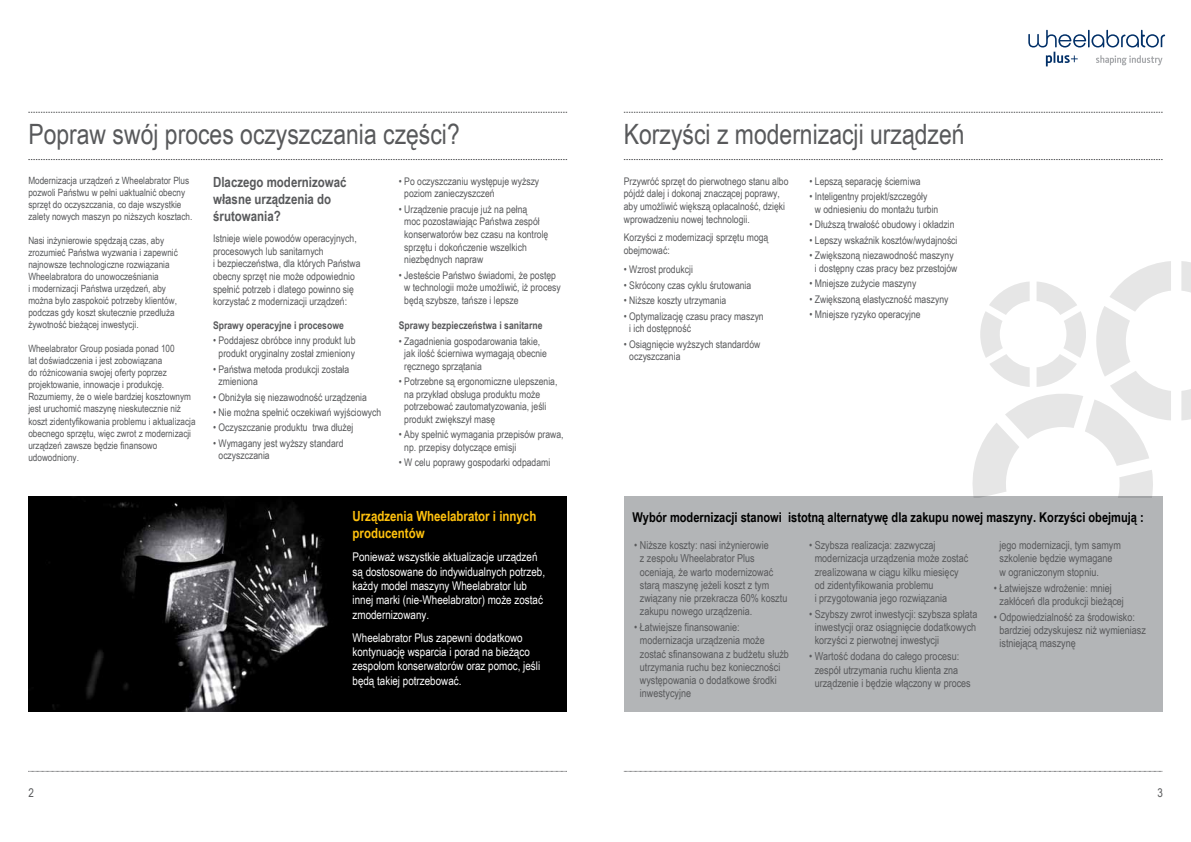
<style>
.page{position:relative;width:1191px;height:842px;background:#fff}
.page>*{position:absolute;margin:0;border:0;box-sizing:border-box;transform-origin:0 0}
.t1{font:28px "Arial Narrow";color:#58595b}
.t2{font:700 14px/16.8px "Arial Narrow";color:#58595b}
.t3{font:700 14px/16.8px "Arial Narrow";color:#ffc20e}
.t4{font:700 13.5px "Arial Narrow";color:#000}
.t5{font:12px/14.4px "Arial Narrow";color:#fff}
.t6{font:12px "Arial Narrow";color:#58595b}
.t7{font:11px/13.2px "Arial Narrow";color:#58595b}
.t8{font:10.5px/12.6px "Arial Narrow";color:#58595b}
.t9{font:700 10.5px "Arial Narrow";color:#58595b}
.t10{font:10px/12px "Arial Narrow";color:#58595b}
</style>
<div class="page">
<div style="left:28px;top:496px;width:539px;height:215px;background:#000"></div>
<img style="left:52px;top:496px;width:277px;height:215px">
<svg style="left:624px;top:771px;width:538px;height:1px"></svg>
<svg style="left:28px;top:771px;width:539px;height:1px"></svg>
<svg style="left:28px;top:112px;width:539px;height:1px"></svg>
<svg style="left:28px;top:159px;width:539px;height:1px"></svg>
<svg style="left:624px;top:112px;width:538px;height:1px"></svg>
<svg style="left:624px;top:159px;width:538px;height:1px"></svg>
<svg style="left:1028px;top:30px;width:137px;height:36px"></svg>
<div style="left:624px;top:496px;width:538px;height:215px;background:#b3b5b7"></div>
<svg style="left:1181px;top:261px;width:10px;height:32px"></svg>
<svg style="left:1181px;top:389px;width:10px;height:31px"></svg>
<svg style="left:972px;top:261px;width:199px;height:236px"></svg>
<h1 class="t1" style="left:28px;top:113px;width:433px">Popraw swój proces oczyszczania części?</h1>
<h1 class="t1" style="left:624px;top:113px;width:342px">Korzyści z modernizacji urządzeń</h1>
<p class="t10" style="left:28px;top:175px;width:166px">Modernizacja urządzeń z Wheelabrator Plus pozwoli Państwu w pełni uaktualnić obecny sprzęt do oczyszczania, co daje wszystkie zalety nowych maszyn po niższych kosztach.</p>
<p class="t10" style="left:28px;top:235px;width:151px">Nasi inżynierowie spędzają czas, aby zrozumieć Państwa wyzwania i zapewnić najnowsze technologiczne rozwiązania Wheelabratora do unowocześniania<br>i modernizacji Państwa urzędzeń, aby można było zaspokoić potrzeby klientów, podczas gdy koszt skutecznie przedłuża żywotność bieżącej inwestycji.</p>
<p class="t10" style="left:28px;top:343px;width:169px">Wheelabrator Group posiada ponad 100<br>lat doświadczenia i jest zobowiązana<br>do różnicowania swojej oferty poprzez projektowanie, innowacje i produkcję.<br>Rozumiemy, że o wiele bardziej kosztownym jest uruchomić maszynę nieskutecznie niż koszt zidentyfikowania problemu i aktualizacja obecnego sprzętu, więc zwrot z modernizacji urządzeń zawsze będzie finansowo udowodniony.</p>
<h2 class="t2" style="left:213px;top:173px;width:135px">Dlaczego modernizować własne urządzenia do śrutowania?</h2>
<p class="t8" style="left:213px;top:232px;width:149px">Istnieje wiele powodów operacyjnych, procesowych lub sanitarnych<br>i bezpieczeństwa, dla których Państwa obecny sprzęt nie może odpowiednio spełnić potrzeb i dlatego powinno się korzystać z modernizacji urządzeń:</p>
<p class="t9" style="left:213px;top:317px;width:132px">Sprawy operacyjne i procesowe</p>
<p class="t8" style="left:213px;top:334px;width:144px;text-align:center">• Poddajesz obróbce inny produkt lub produkt oryginalny został zmieniony</p>
<p class="t8" style="left:218px;top:362px;width:132px;text-indent:-5px">• Państwa metoda produkcji została zmieniona</p>
<p class="t8" style="left:213px;top:390px;width:155px">• Obniżyła się niezawodność urządzenia</p>
<p class="t8" style="left:213px;top:406px;width:170px">• Nie można spełnić oczekiwań wyjściowych</p>
<p class="t8" style="left:213px;top:421px;width:142px">• Oczyszczanie produktu trwa dłużej</p>
<p class="t8" style="left:218px;top:436px;width:126px;text-indent:-5px">• Wymagany jest wyższy standard oczyszczania</p>
<p class="t8" style="left:624px;top:174px;width:166px">Przywróć sprzęt do pierwotnego stanu albo pójdź dalej i dokonaj znaczącej poprawy, aby umożliwić większą opłacalność, dzięki wprowadzeniu nowej technologii.</p>
<p class="t8" style="left:624px;top:230px;width:146px">Korzyści z modernizacji sprzętu mogą obejmować:</p>
<p class="t8" style="left:624px;top:263px;width:71px">• Wzrost produkcji</p>
<p class="t8" style="left:624px;top:278px;width:129px">• Skrócony czas cyklu śrutowania</p>
<p class="t8" style="left:624px;top:294px;width:104px">• Niższe koszty utrzymania</p>
<p class="t8" style="left:629px;top:309px;width:136px;text-indent:-5px">• Optymalizację czasu pracy maszyn i ich dostępność</p>
<p class="t8" style="left:629px;top:337px;width:133px;text-indent:-5px">• Osiągnięcie wyższych standardów oczyszczania</p>
<p class="t8" style="left:809px;top:174px;width:113px">• Lepszą separację ścierniwa</p>
<p class="t8" style="left:815px;top:190px;width:125px;text-indent:-5px">• Inteligentny projekt/szczegóły<br>w odniesieniu do montażu turbin</p>
<p class="t8" style="left:809px;top:218px;width:147px">• Dłuższą trwałość obudowy i okładzin</p>
<p class="t8" style="left:809px;top:233px;width:149px">• Lepszy wskaźnik kosztów/wydajności</p>
<p class="t8" style="left:809px;top:249px;width:150px;text-align:center">• Zwiększoną niezawodność maszyny i dostępny czas pracy bez przestojów</p>
<p class="t8" style="left:809px;top:277px;width:108px">• Mniejsze zużycie maszyny</p>
<p class="t8" style="left:809px;top:292px;width:140px">• Zwiększoną elastyczność maszyny</p>
<p class="t8" style="left:809px;top:308px;width:113px">• Mniejsze ryzyko operacyjne</p>
<p class="t8" style="left:404px;top:174px;width:136px;text-indent:-5px">• Po oczyszczaniu występuje wyższy poziom zanieczyszczeń</p>
<p class="t8" style="left:404px;top:202px;width:146px;text-indent:-5px">• Urządzenie pracuje już na pełną<br>moc pozostawiając Państwa zespół konserwatorów bez czasu na kontrolę sprzętu i dokończenie wszelkich niezbędnych napraw</p>
<p class="t8" style="left:404px;top:268px;width:158px;text-indent:-5px">• Jesteście Państwo świadomi, że postęp w technologii może umożliwić, iż procesy będą szybsze, tańsze i lepsze</p>
<p class="t9" style="left:399px;top:317px;width:145px">Sprawy bezpieczeństwa i sanitarne</p>
<p class="t8" style="left:404px;top:334px;width:144px;text-indent:-5px">• Zagadnienia gospodarowania takie, jak ilość ścierniwa wymagają obecnie ręcznego sprzątania</p>
<p class="t8" style="left:404px;top:375px;width:155px;text-indent:-5px">• Potrzebne są ergonomiczne ulepszenia, na przykład obsługa produktu może potrzebować zautomatyzowania, jeśli produkt zwiększył masę</p>
<p class="t8" style="left:404px;top:428px;width:161px;text-indent:-5px">• Aby spełnić wymagania przepisów prawa, np. przepisy dotyczące emisji</p>
<p class="t8" style="left:399px;top:456px;width:153px">• W celu poprawy gospodarki odpadami</p>
<h2 class="t3" style="left:352px;top:507px;width:185px">Urządzenia Wheelabrator i innych producentów</h2>
<p class="t5" style="left:352px;top:549px;width:194px">Ponieważ wszystkie aktualizacje urządzeń są dostosowane do indywidualnych potrzeb, każdy model maszyny Wheelabrator lub innej marki (nie-Wheelabrator) może zostać zmodernizowany.</p>
<p class="t5" style="left:352px;top:630px;width:189px">Wheelabrator Plus zapewni dodatkowo kontynuację wsparcia i porad na bieżąco zespołom konserwatorów oraz pomoc, jeśli będą takiej potrzebować.</p>
<p class="t4" style="left:632px;top:507px;width:513px">Wybór modernizacji stanowi istotną alternatywę dla zakupu nowej maszyny. Korzyści obejmują :</p>
<p class="t7" style="left:640px;top:538px;width:149px;text-indent:-6px">• Niższe koszty: nasi inżynierowie<br>z zespołu Wheelabrator Plus oceniają, że warto modernizować starą maszynę jeżeli koszt z tym związany nie przekracza 60% kosztu zakupu nowego urządzenia.</p>
<p class="t7" style="left:640px;top:620px;width:150px;text-indent:-6px">• Łatwiejsze finansowanie: modernizacja urządzenia może zostać sfinansowana z budżetu służb utrzymania ruchu bez konieczności występowania o dodatkowe środki inwestycyjne</p>
<p class="t7" style="left:814px;top:538px;width:155px;text-indent:-6px">• Szybsza realizacja: zazwyczaj modernizacja urządzenia może zostać zrealizowana w ciągu kilku miesięcy od zidentyfikowania problemu<br>i przygotowania jego rozwiązania</p>
<p class="t7" style="left:814px;top:607px;width:164px;text-align:justify;text-indent:-6px">• Szybszy zwrot inwestycji: szybsza spłata inwestycji oraz osiągnięcie dodatkowych korzyści z pierwotnej inwestycji</p>
<p class="t7" style="left:814px;top:649px;width:157px;text-indent:-6px">• Wartość dodana do całego procesu: zespół utrzymania ruchu klienta zna urządzenie i będzie włączony w proces</p>
<p class="t7" style="left:999px;top:538px;width:123px">jego modernizacji, tym samym szkolenie będzie wymagane w ograniczonym stopniu.</p>
<p class="t7" style="left:999px;top:581px;width:126px;text-indent:-6px">• Łatwiejsze wdrożenie: mniej zakłóceń dla produkcji bieżącej</p>
<p class="t7" style="left:999px;top:610px;width:148px;text-indent:-6px">• Odpowiedzialność za środowisko: bardziej odzyskujesz niż wymieniasz istniejącą maszynę</p>
<p class="t6" style="left:28px;top:784px;width:7px">2</p>
<p class="t6" style="left:1157px;top:784px;width:7px">3</p>
</div>
